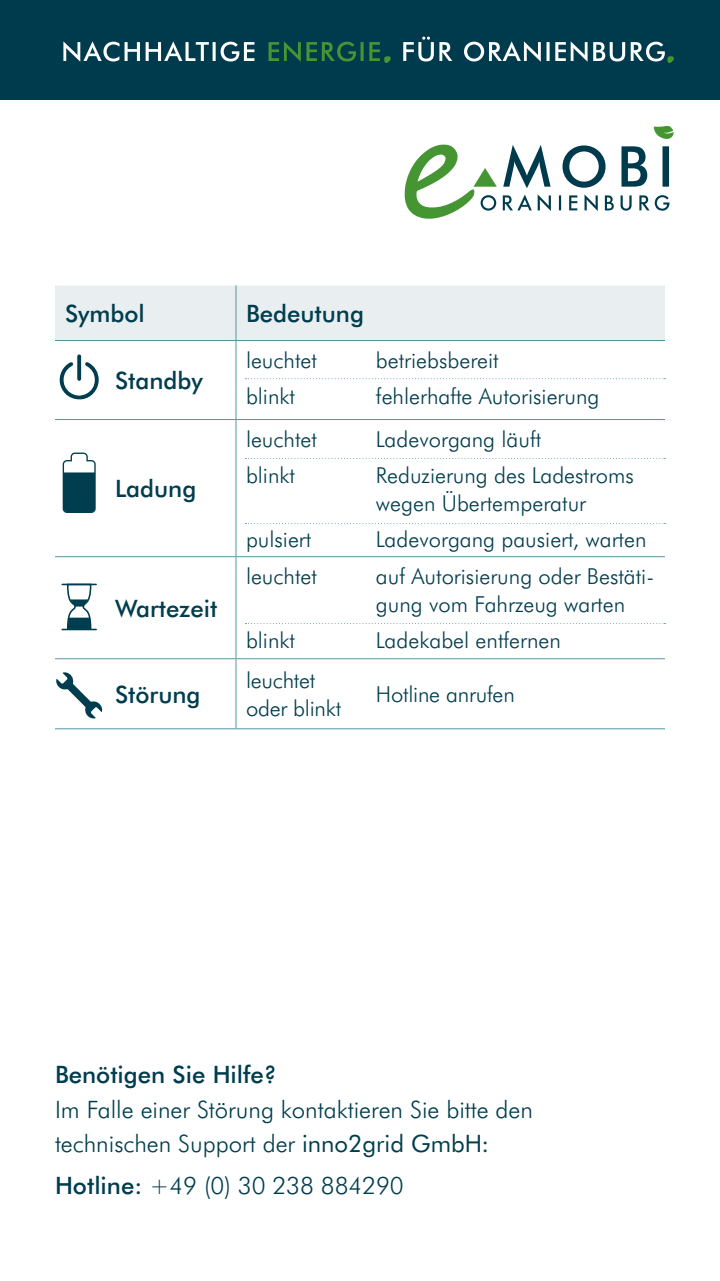
<style>
.page{position:relative;width:720px;height:1281px;background:#fff}
.page>*{position:absolute;margin:0;border:0;box-sizing:border-box;transform-origin:0 0}
.t1{font:300 24px/34px "Futura BT";color:#003d4e}
.t2{font:500 24px "Futura BT";color:#003d4e}
.t3{font:300 22px/36px "Futura BT";color:#003d4e}
.s1{font-weight:400}
.s2{font-weight:500}
</style>
<div class="page">
<div style="left:55px;top:285px;width:610px;height:55px;background:#e9eef1"></div>
<hr style="left:55px;top:340px;width:181px;height:1px;background:#5397a5">
<hr style="left:236px;top:340px;width:130px;height:1px;background:#5397a5">
<hr style="left:366px;top:340px;width:299px;height:1px;background:#5397a5">
<hr style="left:55px;top:419px;width:181px;height:1px;background:#5397a5">
<hr style="left:236px;top:419px;width:130px;height:1px;background:#5397a5">
<hr style="left:366px;top:419px;width:299px;height:1px;background:#5397a5">
<hr style="left:55px;top:556px;width:181px;height:1px;background:#5397a5">
<hr style="left:236px;top:556px;width:130px;height:1px;background:#5397a5">
<hr style="left:366px;top:556px;width:299px;height:1px;background:#5397a5">
<hr style="left:55px;top:658px;width:181px;height:1px;background:#5397a5">
<hr style="left:236px;top:658px;width:130px;height:1px;background:#5397a5">
<hr style="left:366px;top:658px;width:299px;height:1px;background:#5397a5">
<hr style="left:236px;top:285px;width:1px;height:55px;background:#5397a5">
<hr style="left:236px;top:341px;width:1px;height:78px;background:#5397a5">
<hr style="left:236px;top:420px;width:1px;height:136px;background:#5397a5">
<hr style="left:236px;top:557px;width:1px;height:101px;background:#5397a5">
<hr style="left:236px;top:659px;width:1px;height:69px;background:#5397a5">
<hr style="left:55px;top:728px;width:181px;height:1px;background:#5397a5">
<hr style="left:236px;top:728px;width:130px;height:1px;background:#5397a5">
<hr style="left:366px;top:728px;width:299px;height:1px;background:#5397a5">
<svg style="left:59px;top:354px;width:40px;height:46px"></svg>
<svg style="left:56px;top:672px;width:47px;height:46px"></svg>
<svg style="left:63px;top:452px;width:33px;height:61px"></svg>
<svg style="left:66px;top:585px;width:26px;height:43px"></svg>
<hr style="left:62px;top:583px;width:34px;height:2px;background:#003d4e">
<hr style="left:62px;top:628px;width:34px;height:2px;background:#003d4e">
<svg style="left:246px;top:378px;width:419px;height:1px"></svg>
<svg style="left:246px;top:458px;width:419px;height:1px"></svg>
<svg style="left:246px;top:523px;width:419px;height:1px"></svg>
<svg style="left:246px;top:623px;width:419px;height:1px"></svg>
<div style="left:0;top:0;width:720px;height:100px;background:#003b4d"></div>
<svg style="left:63px;top:41px;width:191px;height:21px"></svg>
<svg style="left:403px;top:37px;width:271px;height:25px"></svg>
<svg style="left:269px;top:41px;width:121px;height:21px"></svg>
<svg style="left:404px;top:125px;width:270px;height:94px"></svg>
<p class="t2" style="left:65px;top:298px;width:81px">Symbol</p>
<p class="t2" style="left:246px;top:298px;width:120px">Bedeutung</p>
<p class="t2" style="left:115px;top:365px;width:89px">Standby</p>
<p class="t2" style="left:115px;top:473px;width:83px">Ladung</p>
<p class="t2" style="left:115px;top:592px;width:104px">Wartezeit</p>
<p class="t2" style="left:115px;top:678px;width:87px">Störung</p>
<p class="t3" style="left:246px;top:341px;width:72px">leuchtet blinkt</p>
<p class="t3" style="left:376px;top:341px;width:225px">betriebsbereit fehlerhafte Autorisierung</p>
<p class="t3" style="left:246px;top:420px;width:72px">leuchtet blinkt</p>
<p class="t3" style="left:246px;top:520px;width:67px">pulsiert</p>
<p class="t3" style="left:246px;top:557px;width:72px">leuchtet</p>
<p class="t3" style="left:246px;top:621px;width:51px">blinkt</p>
<p class="t3" style="left:246px;top:666px;width:97px;line-height:28px">leuchtet oder blinkt</p>
<p class="t3" style="left:376px;top:420px;width:260px">Ladevorgang läuft<br>Reduzierung des Ladestroms</p>
<p class="t3" style="left:376px;top:484px;width:272px">wegen Übertemperatur<br>Ladevorgang pausiert, warten</p>
<p class="t3" style="left:376px;top:561px;width:279px;line-height:28px">auf Autorisierung oder Bestäti&shy;gung vom Fahrzeug warten</p>
<p class="t3" style="left:376px;top:621px;width:186px">Ladekabel entfernen</p>
<p class="t3" style="left:376px;top:676px;width:140px">Hotline anrufen</p>
<p class="t2" style="left:55px;top:1058px;width:223px">Benötigen Sie Hilfe?</p>
<p class="t1" style="left:55px;top:1091px;width:480px">Im Falle einer Störung kontaktieren Sie bitte den technischen Support der <span class="s1">inno2grid GmbH:</span></p>
<p class="t1" style="left:55px;top:1167px;width:350px"><span class="s2">Hotline:</span> +49 (0) 30 238 884290</p>
</div>
